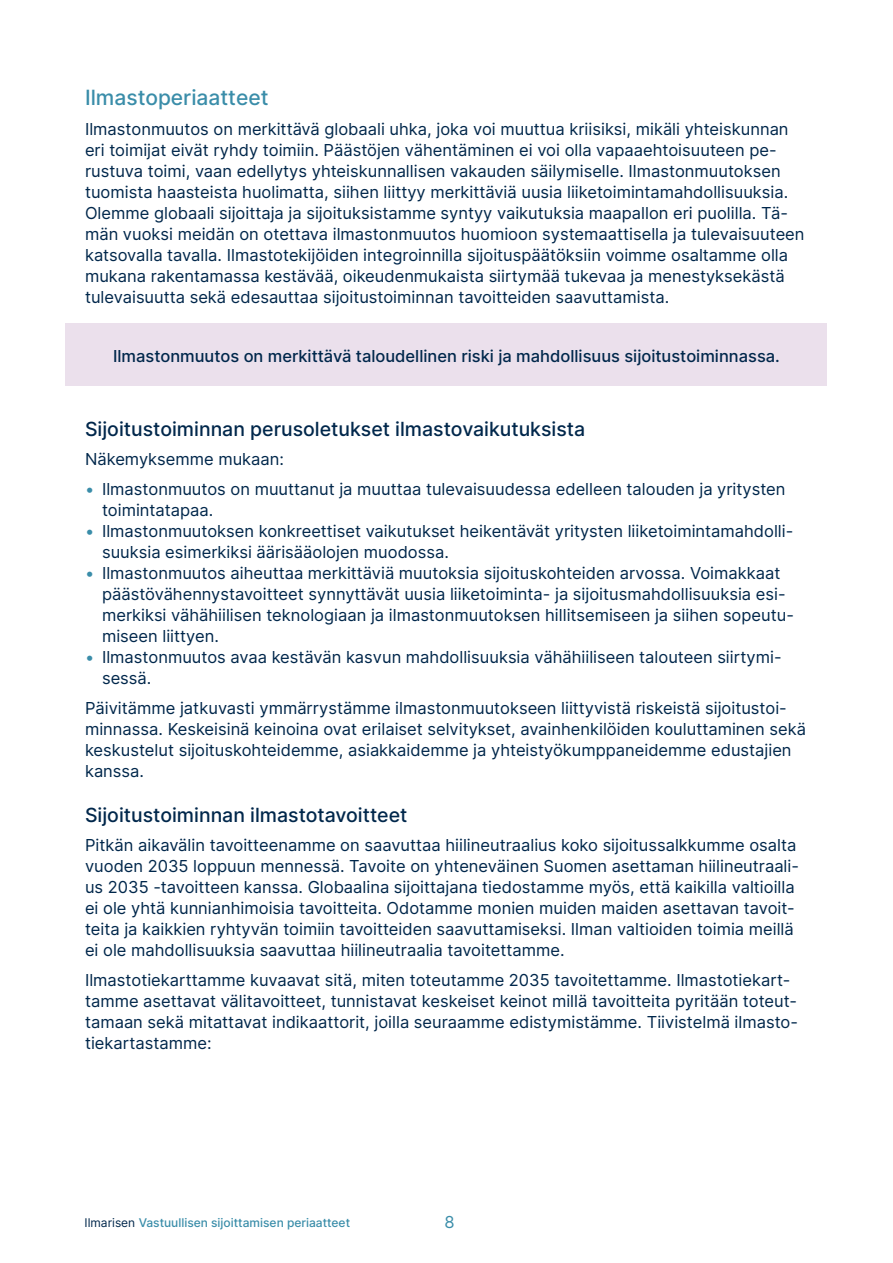
<style>
.page{position:relative;width:893px;height:1263px;background:#fff}
.page>*{position:absolute;margin:0;border:0;box-sizing:border-box;transform-origin:0 0}
.Väliotsikko_H3{font:500 21px "Inter";color:#3a8da9}
.Väliotsikko_H4{font:500 19.5px "Inter";color:#00274b}
.Leipis{font:16.5px/21px "Inter";color:#00274b}
.Leipis-2{font:500 16.5px "Inter";color:#00274b}
.t1{font:16.5px "Inter";color:#3a8da9}
.t2{font:500 12px "Inter";color:#3a8da9}
.s1{color:#3a8da9}
.s2{font-weight:400;color:#00274b}
</style>
<div class="page">
<div style="left:66px;top:323px;width:761px;height:63px;background:#ebe0ec"></div>
<h3 class="Väliotsikko_H3" style="left:85px;top:82px;width:185px">Ilmastoperiaatteet</h3>
<p class="Leipis" style="left:85px;top:118px;width:721px">Ilmastonmuutos on merkittävä globaali uhka, joka voi muuttua kriisiksi, mikäli yhteiskunnan eri toimijat eivät ryhdy toimiin. Päästöjen vähentäminen ei voi olla vapaaehtoisuuteen pe&shy;rustuva toimi, vaan edellytys yhteiskunnallisen vakauden säilymiselle. Ilmastonmuutoksen tuomista haasteista huolimatta, siihen liittyy merkittäviä uusia liiketoimintamahdollisuuksia.<br>Olemme globaali sijoittaja ja sijoituksistamme syntyy vaikutuksia maapallon eri puolilla. Tä&shy;män vuoksi meidän on otettava ilmastonmuutos huomioon systemaattisella ja tulevaisuuteen katsovalla tavalla. Ilmastotekijöiden integroinnilla sijoituspäätöksiin voimme osaltamme olla mukana rakentamassa kestävää, oikeudenmukaista siirtymää tukevaa ja menestyksekästä tulevaisuutta sekä edesauttaa sijoitustoiminnan tavoitteiden saavuttamista.</p>
<p class="Leipis-2" style="left:113px;top:344px;width:668px">Ilmastonmuutos on merkittävä taloudellinen riski ja mahdollisuus sijoitustoiminnassa.</p>
<h4 class="Väliotsikko_H4" style="left:85px;top:415px;width:502px">Sijoitustoiminnan perusoletukset ilmastovaikutuksista</h4>
<p class="Leipis" style="left:85px;top:449px;width:201px">Näkemyksemme mukaan:</p>
<p class="Leipis" style="left:102px;top:478px;width:685px;text-indent:-17px"><span class="s1">•</span> Ilmastonmuutos on muuttanut ja muuttaa tulevaisuudessa edelleen talouden ja yritysten toimintatapaa.</p>
<p class="Leipis" style="left:102px;top:520px;width:693px;text-indent:-17px"><span class="s1">•</span> Ilmastonmuutoksen konkreettiset vaikutukset heikentävät yritysten liiketoimintamahdolli&shy;suuksia esimerkiksi äärisääolojen muodossa.</p>
<p class="Leipis" style="left:102px;top:562px;width:693px;text-indent:-17px"><span class="s1">•</span> Ilmastonmuutos aiheuttaa merkittäviä muutoksia sijoituskohteiden arvossa. Voimakkaat päästövähennystavoitteet synnyttävät uusia liiketoiminta- ja sijoitusmahdollisuuksia esi&shy;merkiksi vähähiilisen teknologiaan ja ilmastonmuutoksen hillitsemiseen ja siihen sopeutu&shy;miseen liittyen.</p>
<p class="Leipis" style="left:102px;top:646px;width:681px;text-indent:-17px"><span class="s1">•</span> Ilmastonmuutos avaa kestävän kasvun mahdollisuuksia vähähiiliseen talouteen siirtymi&shy;sessä.</p>
<p class="Leipis" style="left:85px;top:697px;width:722px">Päivitämme jatkuvasti ymmärrystämme ilmastonmuutokseen liittyvistä riskeistä sijoitustoi&shy;minnassa. Keskeisinä keinoina ovat erilaiset selvitykset, avainhenkilöiden kouluttaminen sekä keskustelut sijoituskohteidemme, asiakkaidemme ja yhteistyökumppaneidemme edustajien kanssa.</p>
<h4 class="Väliotsikko_H4" style="left:85px;top:800px;width:324px">Sijoitustoiminnan ilmastotavoitteet</h4>
<p class="Leipis" style="left:85px;top:834px;width:716px">Pitkän aikavälin tavoitteenamme on saavuttaa hiilineutraalius koko sijoitussalkkumme osalta vuoden 2035 loppuun mennessä. Tavoite on yhteneväinen Suomen asettaman hiilineutraali&shy;us 2035 -tavoitteen kanssa. Globaalina sijoittajana tiedostamme myös, että kaikilla valtioilla ei ole yhtä kunnianhimoisia tavoitteita. Odotamme monien muiden maiden asettavan tavoit&shy;teita ja kaikkien ryhtyvän toimiin tavoitteiden saavuttamiseksi. Ilman valtioiden toimia meillä ei ole mahdollisuuksia saavuttaa hiilineutraalia tavoitettamme.</p>
<p class="Leipis" style="left:85px;top:969px;width:714px">Ilmastotiekarttamme kuvaavat sitä, miten toteutamme 2035 tavoitettamme. Ilmastotiekart&shy;tamme asettavat välitavoitteet, tunnistavat keskeiset keinot millä tavoitteita pyritään toteut&shy;tamaan sekä mitattavat indikaattorit, joilla seuraamme edistymistämme. Tiivistelmä ilmasto&shy;tiekartastamme:</p>
<p class="t2" style="left:85px;top:1214px;width:267px"><span class="s2">Ilmarisen</span> Vastuullisen sijoittamisen periaatteet</p>
<p class="t1" style="left:444px;top:1210px;width:12px">8</p>
</div>
